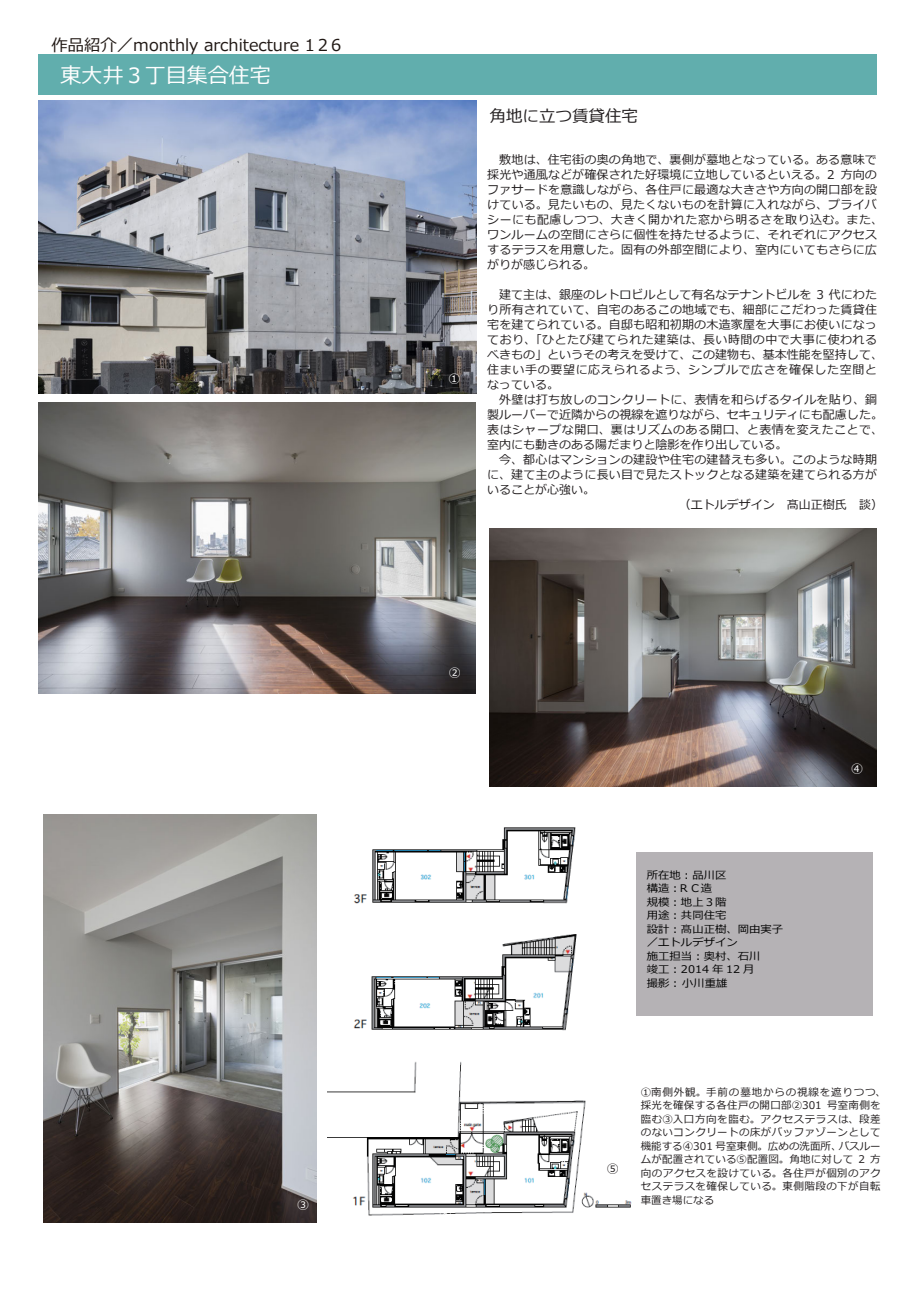
<style>
.page{position:relative;width:919px;height:1289px;background:#fff}
.page>*{position:absolute;margin:0;border:0;box-sizing:border-box;transform-origin:0 0}
.t1{font:21px "Meiryo";color:#fff}
.t2{font:16.5px "Meiryo";color:#231f20}
.t3{font:16.35px "Meiryo";color:#201814}
.t4{font:12px/15px "Meiryo";letter-spacing:.015em;color:#231f20}
.t5{font:12px "Meiryo";letter-spacing:.035em;color:#231f20}
.t6{font:12px "Meiryo";letter-spacing:.05em;color:#231f20}
.t7{font:12px "Meiryo";color:#fff}
.t8{font:10.5px/13.5px "Meiryo";letter-spacing:.04em;color:#231f20}
.t9{font:10.5px/13.5px "Meiryo";color:#030303;scale:1.08 1}
</style>
<div class="page">
<img style="left:38px;top:402px;width:437px;height:292px">
<img style="left:327px;top:827px;width:305px;height:389px">
<img style="left:38px;top:101px;width:438px;height:292px">
<div style="left:38px;top:55px;width:838px;height:40px;background:#61aead"></div>
<div style="left:636px;top:852px;width:236px;height:163px;background:#b5b2b5"></div>
<img style="left:44px;top:814px;width:272px;height:408px">
<img style="left:489px;top:529px;width:387px;height:257px">
<h3 class="t3" style="left:52px;top:34px;width:291px">作品紹介／monthly architecture 1２6</h3>
<h1 class="t1" style="left:61px;top:61px;width:211px">東大井３丁目集合住宅</h1>
<p class="t7" style="left:297px;top:1196px;width:13px">③</p>
<p class="t7" style="left:448px;top:370px;width:13px">①</p>
<h2 class="t2" style="left:489px;top:104px;width:150px">角地に立つ賃貸住宅</h2>
<p class="t4" style="left:487px;top:153px;width:397px">　敷地は、住宅街の奥の角地で、裏側が墓地となっている。ある意味で採光や通風などが確保された好環境に立地しているといえる。2 方向のファサードを意識しながら、各住戸に最適な大きさや方向の開口部を設けている。見たいもの、見たくないものを計算に入れながら、プライバシーにも配慮しつつ、大きく開かれた窓から明るさを取り込む。また、ワンルームの空間にさらに個性を持たせるように、それぞれにアクセスするテラスを用意した。固有の外部空間により、室内にいてもさらに広がりが感じられる。</p>
<p class="t4" style="left:487px;top:288px;width:391px">　建て主は、銀座のレトロビルとして有名なテナントビルを 3 代にわた</p>
<p class="t4" style="left:487px;top:303px;width:391px">り所有されていて、自宅のあるこの地域でも、細部にこだわった賃貸住</p>
<p class="t4" style="left:487px;top:318px;width:391px">宅を建てられている。自邸も昭和初期の木造家屋を大事にお使いになっ</p>
<p class="t5" style="left:487px;top:331px;width:391px">ており、「ひとたび建てられた建築は、長い時間の中で大事に使われる</p>
<p class="t4" style="left:487px;top:348px;width:397px">べきもの」というその考えを受けて、この建物も、基本性能を堅持して、</p>
<p class="t6" style="left:487px;top:361px;width:391px">住まい手の要望に応えられるよう、シンプルで広さを確保した空間と</p>
<p class="t4" style="left:487px;top:378px;width:73px">なっている。</p>
<p class="t4" style="left:487px;top:393px;width:391px">　外壁は打ち放しのコンクリートに、表情を和らげるタイルを貼り、鋼</p>
<p class="t4" style="left:487px;top:408px;width:397px">製ルーバーで近隣からの視線を遮りながら、セキュリティにも配慮した。</p>
<p class="t5" style="left:487px;top:421px;width:397px">表はシャープな開口、裏はリズムのある開口、と表情を変えたことで、</p>
<p class="t4" style="left:487px;top:438px;width:301px">室内にも動きのある陽だまりと陰影を作り出している。</p>
<p class="t4" style="left:487px;top:453px;width:391px">　今、都心はマンションの建設や住宅の建替えも多い。このような時期</p>
<p class="t4" style="left:487px;top:468px;width:391px">に、建て主のように長い目で見たストックとなる建築を建てられる方が</p>
<p class="t4" style="left:487px;top:483px;width:109px">いることが心強い。</p>
<p class="t4" style="left:678px;top:498px;width:205px">（エトルデザイン　髙山正樹氏　談）</p>
<p class="t7" style="left:449px;top:664px;width:13px">②</p>
<p class="t7" style="left:439px;top:1204px;width:13px">⑧</p>
<p class="t9" style="left:647px;top:868px;width:128px">所在地︓品川区<br>構造︓ＲＣ造　<br>規模︓地上３階　<br>用途︓共同住宅<br>設計︓髙山正樹、岡由実子／エトルデザイン　<br>施工担当︓奥村、石川<br>竣工︓2014 年 12 月　　撮影︓ 小川重雄</p>
<p class="t7" style="left:851px;top:760px;width:13px">④</p>
<p class="t4" style="left:607px;top:1162px;width:13px">⑤</p>
<p class="t8" style="left:640px;top:1085px;width:247px">①南側外観。手前の墓地からの視線を遮りつつ、採光を確保する各住戸の開口部②301 号室南側を臨む③入口方向を臨む。アクセステラスは、段差のないコンクリートの床がバッファゾーンとして機能する④301 号室東側。広めの洗面所、バスルームが配置されている⑤配置図。角地に対して 2 方向のアクセスを設けている。各住戸が個別のアクセステラスを確保している。東側階段の下が自転車置き場になる</p>
</div>
